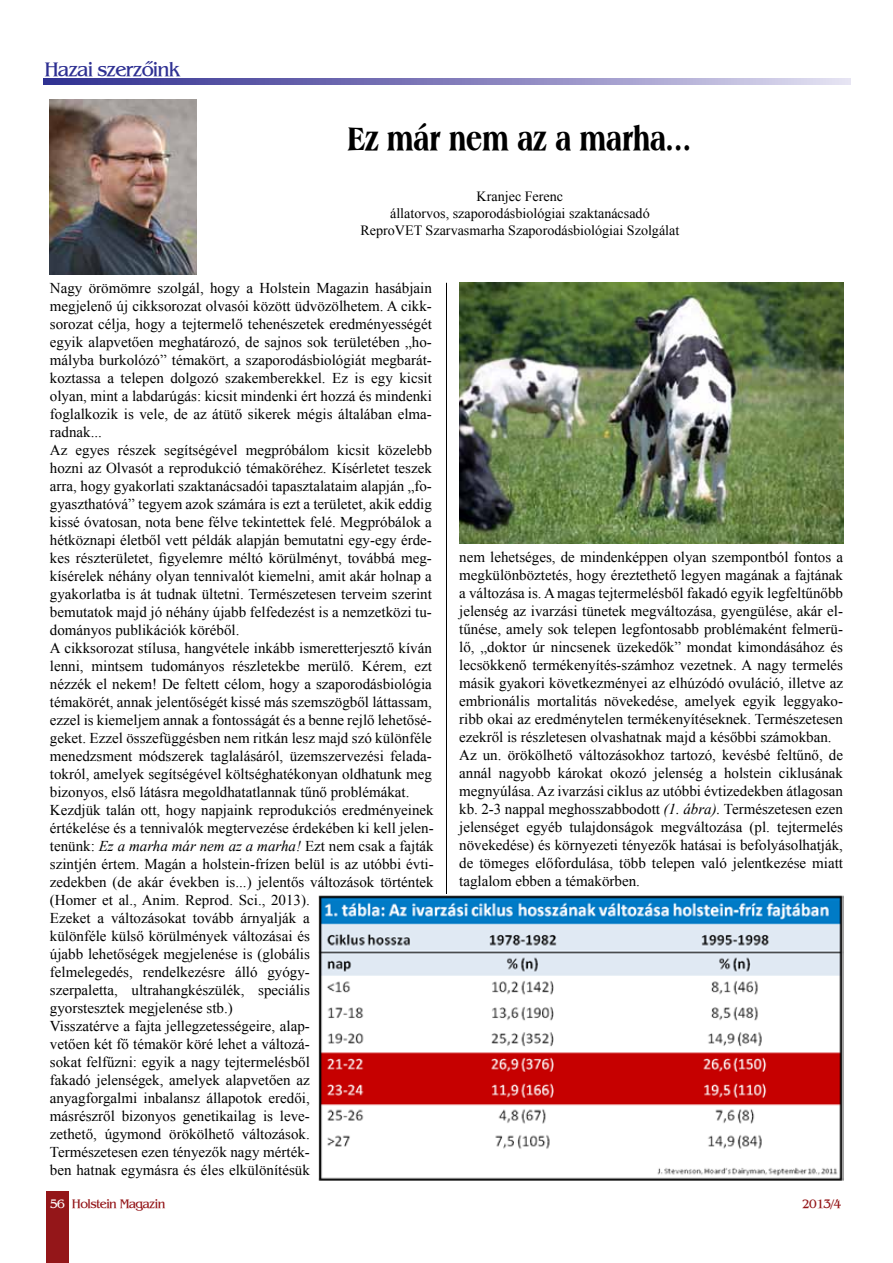
<style>
.page{position:relative;width:893px;height:1263px;background:#fff}
.page>*{position:absolute;margin:0;border:0;box-sizing:border-box;transform-origin:0 0}
.t1{font:700 34.5px "Americana X Cn PFL";color:#000;scale:.93 1}
.t2{font:20.1px "Benguiat Bk PFL";letter-spacing:-.04em;color:#2e3092}
.t3{font:15px/18px "Times New Roman";color:#000}
.t4{font:14.1px/17px "Times New Roman";color:#000;text-align:center}
.t5{font:12.75px "Benguiat Bk PFL";letter-spacing:-.04em;color:#941619}
.s1{font-style:italic}
.s2{color:#fff}
</style>
<div class="page">
<div style="left:46px;top:1191px;width:23px;height:72px;background:#941619"></div>
<svg style="left:43px;top:78px;width:808px;height:6px;background:#8480bd"></svg>
<hr style="left:446px;top:283px;width:1px;height:892px;background:#000">
<img style="left:50px;top:100px;width:147px;height:175px">
<img style="left:318px;top:894px;width:525px;height:287px">
<img style="left:459px;top:283px;width:384px;height:260px">
<h2 class="t2" style="left:45px;top:57px;width:137px">Hazai szerzőink</h2>
<h1 class="t1" style="left:348px;top:115px;width:372px">Ez már nem az a marha...</h1>
<p class="t4" style="left:360px;top:188px;width:320px">Kranjec Ferenc<br>állatorvos, szaporodásbiológiai szaktanácsadó<br>ReproVET Szarvasmarha Szaporodásbiológiai Szolgálat</p>
<p class="t3" style="left:50px;top:279px;width:385px">Nagy örömömre szolgál, hogy a Holstein Magazin hasábjain megjelenő új cikksorozat olvasói között üdvözölhetem. A cikk&shy;sorozat célja, hogy a tejtermelő tehenészetek eredményességét egyik alapvetően meghatározó, de sajnos sok területében „ho&shy;mályba burkolózó” témakört, a szaporodásbiológiát megbarát&shy;koztassa a telepen dolgozó szakemberekkel. Ez is egy kicsit olyan, mint a labdarúgás: kicsit mindenki ért hozzá és mindenki foglalkozik is vele, de az átütő sikerek mégis általában elma&shy;radnak...<br>Az egyes részek segítségével megpróbálom kicsit közelebb hozni az Olvasót a reprodukció témaköréhez. Kísérletet teszek arra, hogy gyakorlati szaktanácsadói tapasztalataim alapján „fo&shy;gyaszthatóvá” tegyem azok számára is ezt a területet, akik eddig kissé óvatosan, nota bene félve tekintettek felé. Megpróbálok a hétköznapi életből vett példák alapján bemutatni egy-egy érde&shy;kes részterületet, figyelemre méltó körülményt, továbbá meg&shy;kísérelek néhány olyan tennivalót kiemelni, amit akár holnap a gyakorlatba is át tudnak ültetni. Természetesen terveim szerint bemutatok majd jó néhány újabb felfedezést is a nemzetközi tu&shy;dományos publikációk köréből.<br>A cikksorozat stílusa, hangvétele inkább ismeretterjesztő kíván lenni, mintsem tudományos részletekbe merülő. Kérem, ezt nézzék el nekem! De feltett célom, hogy a szaporodásbiológia témakörét, annak jelentőségét kissé más szemszögből láttassam, ezzel is kiemeljem annak a fontosságát és a benne rejlő lehetősé&shy;geket. Ezzel összefüggésben nem ritkán lesz majd szó különféle menedzsment módszerek taglalásáról, üzemszervezési felada&shy;tokról, amelyek segítségével költséghatékonyan oldhatunk meg bizonyos, első látásra megoldhatatlannak tűnő problémákat.<br>Kezdjük talán ott, hogy napjaink reprodukciós eredményeinek értékelése és a tennivalók megtervezése érdekében ki kell jelen&shy;tenünk: <span class="s1">Ez a marha már nem az a marha!</span> Ezt nem csak a fajták szintjén értem. Magán a holstein-frízen belül is az utóbbi évti&shy;zedekben (de akár években is...) jelentős változások történtek (Homer et al., Anim. Reprod. Sci., 2013).<br>Ezeket a változásokat tovább árnyalják a<br>különféle külső körülmények változásai és<br>újabb lehetőségek megjelenése is (globális<br>felmelegedés, rendelkezésre álló gyógy-<br>szerpaletta, ultrahangkészülék, speciális<br>gyorstesztek megjelenése stb.)<br>Visszatérve a fajta jellegzetességeire, alap-<br>vetően két fő témakör köré lehet a változá-<br>sokat felfűzni: egyik a nagy tejtermelésből<br>fakadó jelenségek, amelyek alapvetően az<br>anyagforgalmi inbalansz állapotok eredői,<br>másrészről bizonyos genetikailag is leve-<br>zethető, úgymond örökölhető változások.<br>Természetesen ezen tényezők nagy mérték-<br>ben hatnak egymásra és éles elkülönítésük</p>
<p class="t3" style="left:459px;top:548px;width:385px">nem lehetséges, de mindenképpen olyan szempontból fontos a megkülönböztetés, hogy éreztethető legyen magának a fajtának a változása is. A magas tejtermelésből fakadó egyik legfeltűnőbb jelenség az ivarzási tünetek megváltozása, gyengülése, akár el&shy;tűnése, amely sok telepen legfontosabb problémaként felmerü&shy;lő, „doktor úr nincsenek üzekedők” mondat kimondásához és lecsökkenő termékenyítés-számhoz vezetnek. A nagy termelés másik gyakori következményei az elhúzódó ovuláció, illetve az embrionális mortalitás növekedése, amelyek egyik leggyako&shy;ribb okai az eredménytelen termékenyítéseknek. Természetesen ezekről is részletesen olvashatnak majd a későbbi számokban.<br>Az un. örökölhető változásokhoz tartozó, kevésbé feltűnő, de annál nagyobb károkat okozó jelenség a holstein ciklusának megnyúlása. Az ivarzási ciklus az utóbbi évtizedekben átlagosan kb. 2-3 nappal meghosszabbodott <span class="s1">(1. ábra).</span> Természetesen ezen jelenséget egyéb tulajdonságok megváltozása (pl. tejtermelés növekedése) és környezeti tényezők hatásai is befolyásolhatják, de tömeges előfordulása, több telepen való jelentkezése miatt taglalom ebben a témakörben.</p>
<p class="t5" style="left:50px;top:1195px;width:117px"><span class="s2">56</span> Holstein Magazin</p>
<p class="t5" style="left:802px;top:1196px;width:41px">2013/4</p>
</div>
